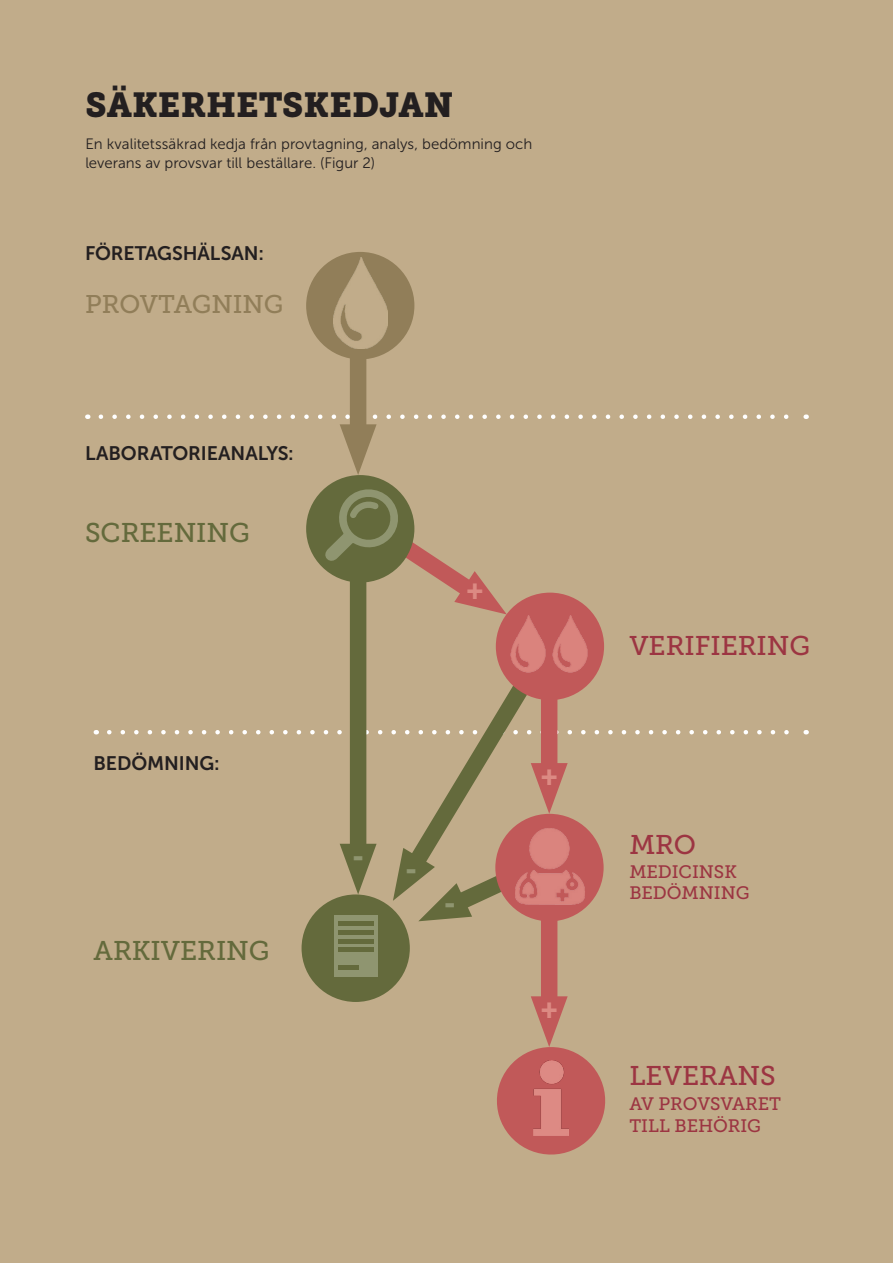
<style>
.page{position:relative;width:893px;height:1263px;background:#c1ac8a}
.page>*{position:absolute;margin:0;border:0;box-sizing:border-box;transform-origin:0 0}
.Styckeformat_5{font:34.5px "Museo Slab 900";color:#231f20}
.t1{font:27px "Museo Slab 500";color:#9c3542}
.t2{font:27px "Museo Slab 500";color:#646a3c}
.biullet_bild{font:27px "Museo Sans 900";color:#dc8a83}
.biullet_bild-2{font:27px "Museo Sans 900";color:#8f9570}
.t3{font:25.5px "Museo Slab 500";letter-spacing:-.005em;color:#917e59}
.biullet_bild-3{font:19.5px "Museo Sans 700";letter-spacing:-.005em;color:#231f20}
.t4{font:18px "Museo Slab 500";color:#9c3542}
.biullet_bild-4{font:15px/19.5px "Museo Sans 300";letter-spacing:.005em;color:#231f20}
</style>
<div class="page">
<div style="left:350px;top:535px;width:16px;height:329px;background:#646a3c"></div>
<div style="left:306px;top:475px;width:108px;height:107px;background:#646a3c;border-radius:50%"></div>
<svg style="left:324px;top:486px;width:183px;height:135px"></svg>
<div style="left:302px;top:894px;width:108px;height:108px;background:#646a3c;border-radius:50%"></div>
<div style="left:334px;top:915px;width:44px;height:62px;background:#8f9570"></div>
<hr style="left:338px;top:930px;width:35px;height:4px;background:#646a3c">
<hr style="left:338px;top:939px;width:35px;height:4px;background:#646a3c">
<hr style="left:338px;top:948px;width:35px;height:4px;background:#646a3c">
<hr style="left:338px;top:965px;width:21px;height:4px;background:#646a3c">
<div style="left:541px;top:848px;width:16px;height:169px;background:#c15959"></div>
<svg style="left:490px;top:996px;width:122px;height:165px;background:#c18875"></svg>
<svg style="left:109px;top:661px;width:690px;height:269px;background:#baa684"></svg>
<div style="left:496px;top:593px;width:108px;height:107px;background:#c15959;border-radius:50%"></div>
<div style="left:495px;top:814px;width:109px;height:107px;background:#c15959;border-radius:50%"></div>
<div style="left:350px;top:346px;width:16px;height:99px;background:#917e59"></div>
<div style="left:101px;top:414px;width:698px;height:61px;background:#c1ac8a"></div>
<div style="left:306px;top:252px;width:108px;height:107px;background:#917e59;border-radius:50%"></div>
<img style="left:333px;top:257px;width:54px;height:91px">
<img style="left:552px;top:615px;width:36px;height:58px">
<img style="left:510px;top:615px;width:36px;height:58px">
<img style="left:534px;top:1061px;width:34px;height:75px">
<img style="left:511px;top:823px;width:77px;height:84px">
<p class="Styckeformat_5" style="left:85px;top:85px;width:369px">SÄKERHETSKEDJAN</p>
<p class="biullet_bild-4" style="left:85px;top:134px;width:448px">En kvalitetssäkrad kedja från provtagning, analys, bedömning och leverans av provsvar till beställare. (Figur 2)</p>
<p class="biullet_bild-3" style="left:85px;top:242px;width:180px">FÖRETAGSHÄLSAN:</p>
<p class="t3" style="left:85px;top:290px;width:200px">PROVTAGNING</p>
<p class="biullet_bild-3" style="left:85px;top:442px;width:210px">LABORATORIEANALYS:</p>
<p class="t2" style="left:85px;top:518px;width:166px">SCREENING</p>
<p class="biullet_bild" style="left:466px;top:574px;width:18px">+</p>
<p class="biullet_bild-3" style="left:94px;top:753px;width:128px">BEDÖMNING:</p>
<p class="t2" style="left:94px;top:935px;width:177px">ARKIVERING</p>
<p class="biullet_bild-2" style="left:352px;top:841px;width:14px">-</p>
<p class="biullet_bild-2" style="left:405px;top:854px;width:14px">-</p>
<p class="biullet_bild-2" style="left:444px;top:888px;width:14px">-</p>
<p class="biullet_bild" style="left:541px;top:760px;width:18px">+</p>
<p class="biullet_bild" style="left:541px;top:993px;width:18px">+</p>
<p class="t1" style="left:629px;top:630px;width:182px">VERIFIERING</p>
<p class="t1" style="left:629px;top:829px;width:68px">MRO</p>
<p class="t4" style="left:629px;top:862px;width:109px">MEDICINSK</p>
<p class="t4" style="left:629px;top:883px;width:122px">BEDÖMNING</p>
<p class="t1" style="left:629px;top:1060px;width:148px">LEVERANS</p>
<p class="t4" style="left:629px;top:1094px;width:153px">AV PROVSVARET</p>
<p class="t4" style="left:629px;top:1116px;width:133px">TILL BEHÖRIG</p>
</div>
